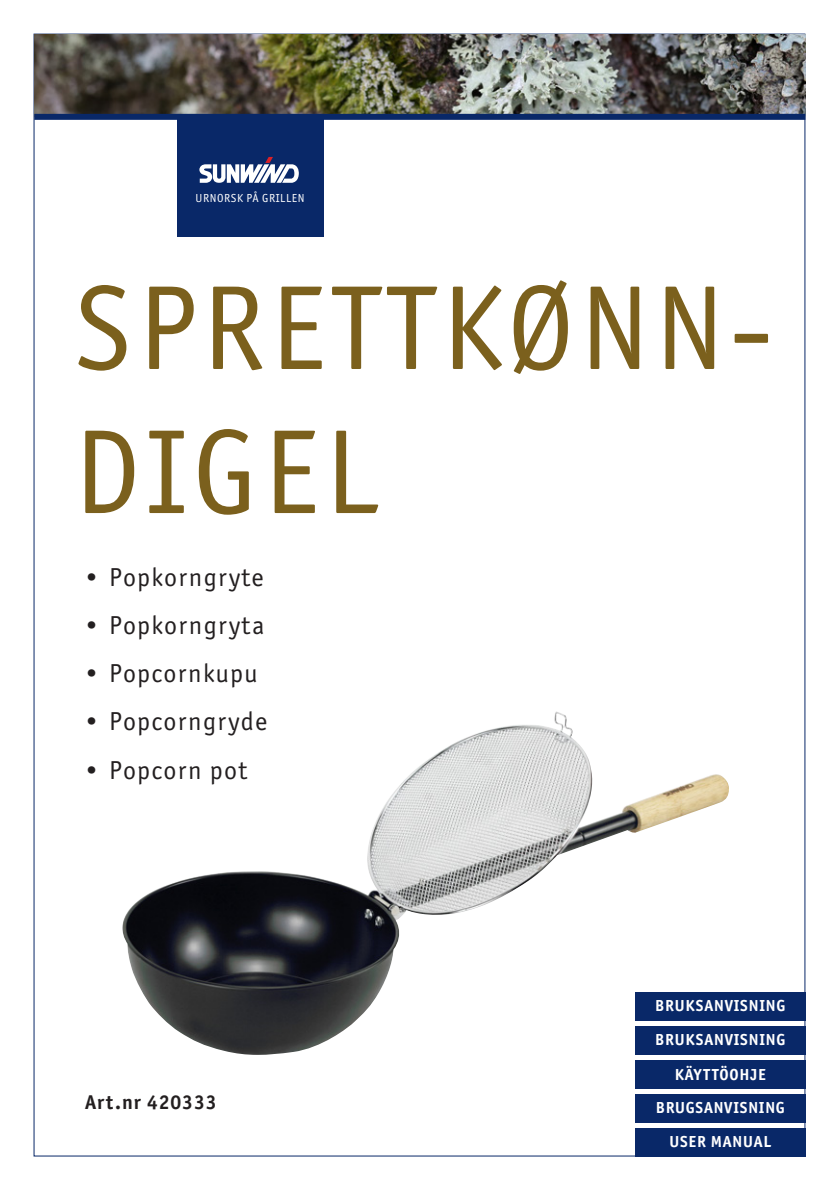
<style>
.page{position:relative;width:840px;height:1191px;background:#fff}
.page>*{position:absolute;margin:0;border:0;box-sizing:border-box;transform-origin:0 0}
.t1{font:120px/144px "Officina Sans ITC Std";letter-spacing:.05em;color:#7b601d}
.t2{font:26px "Officina Sans ITC Std";letter-spacing:.05em;color:#231f20}
.t3{font:700 20px "Officina Sans ITC Std";letter-spacing:.05em;color:#231f20}
.t4{font:700 16px "Officina Sans ITC Std";letter-spacing:.05em;color:#fff}
.t5{font:11.6px "Officina Sans ITC Std";letter-spacing:.05em;color:#fff}
</style>
<div class="page">
<img style="left:34px;top:34px;width:771px;height:80px">
<div style="left:176px;top:117px;width:147px;height:119px;background:#092868"></div>
<svg style="left:199px;top:157px;width:100px;height:26px"></svg>
<div style="left:34px;top:114px;width:771px;height:6px;background:#092868"></div>
<div style="left:634px;top:1060px;width:171px;height:28px;background:#092868"></div>
<div style="left:634px;top:1026px;width:171px;height:28px;background:#092868"></div>
<div style="left:634px;top:992px;width:171px;height:28px;background:#092868"></div>
<div style="left:634px;top:1128px;width:171px;height:28px;background:#092868"></div>
<div style="left:634px;top:1094px;width:171px;height:28px;background:#092868"></div>
<img style="left:122px;top:711px;width:606px;height:343px">
<p class="t5" style="left:195px;top:191px;width:110px">URNORSK PÅ GRILLEN</p>
<p class="t1" style="left:74px;top:256px;width:699px">SPRETTKØNN-<br>DIGEL</p>
<p class="t2" style="left:85px;top:562px;width:180px">• Popkorngryte</p>
<p class="t2" style="left:85px;top:610px;width:181px">• Popkorngryta</p>
<p class="t2" style="left:85px;top:658px;width:174px">• Popcornkupu</p>
<p class="t2" style="left:85px;top:706px;width:184px">• Popcorngryde</p>
<p class="t2" style="left:85px;top:754px;width:163px">• Popcorn pot</p>
<p class="t4" style="left:655px;top:995px;width:131px">BRUKSANVISNING</p>
<p class="t4" style="left:655px;top:1029px;width:131px">BRUKSANVISNING</p>
<p class="t4" style="left:674px;top:1064px;width:92px">KÄYTTÖOHJE</p>
<p class="t3" style="left:85px;top:1089px;width:133px">Art.nr 420333</p>
<p class="t4" style="left:655px;top:1097px;width:131px">BRUGSANVISNING</p>
<p class="t4" style="left:669px;top:1131px;width:103px">USER MANUAL</p>
</div>
